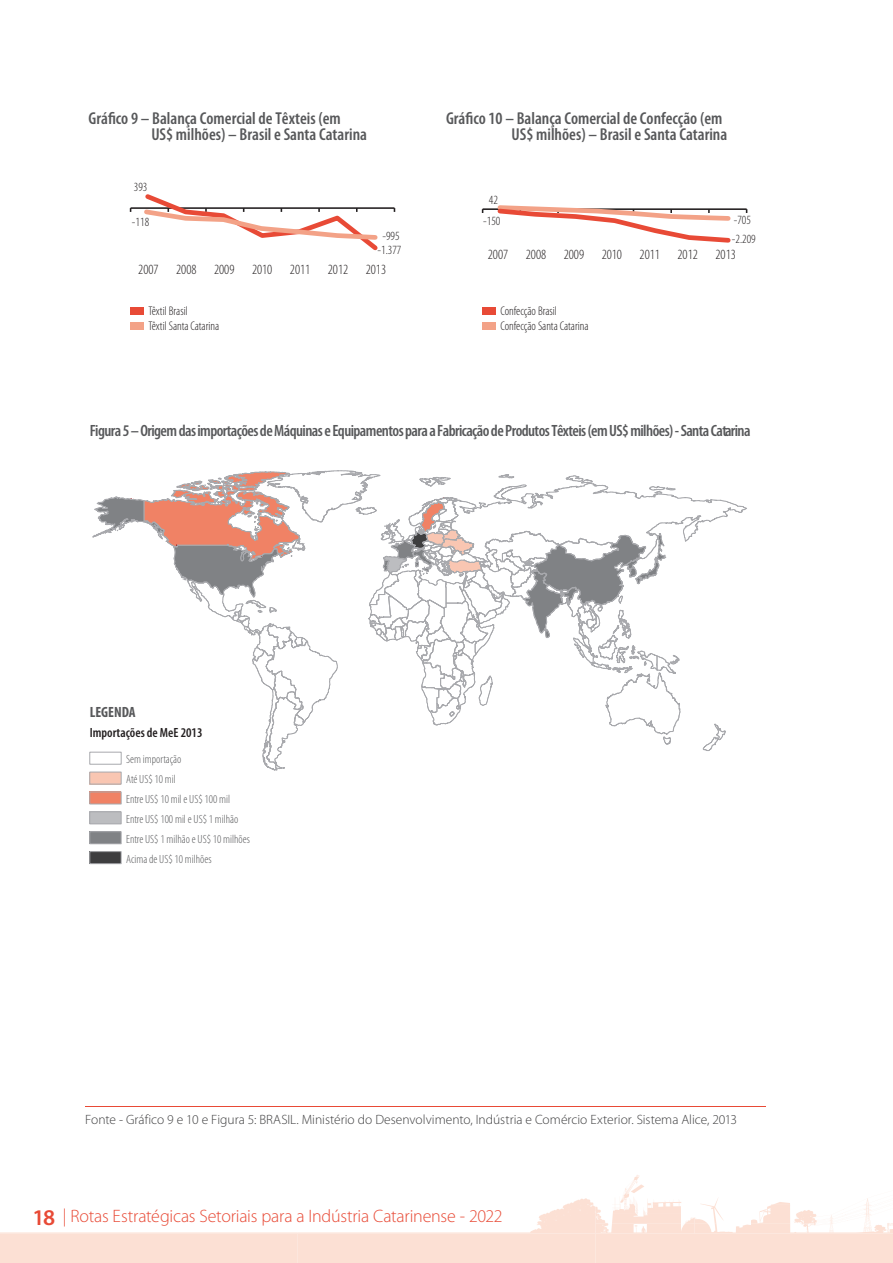
<style>
.page{position:relative;width:893px;height:1263px;background:#fff}
.page>*{position:absolute;margin:0;border:0;box-sizing:border-box;transform-origin:0 0}
.t1{font:300 18px "Myriad Pro";letter-spacing:-.015em;color:#e84a36}
.t2{font:600 condensed 17.25px/15.8px "Myriad Pro";color:#57585a}
.t3{font:600 condensed 16.35px "Myriad Pro";letter-spacing:-.035em;color:#57585a}
.t4{font:700 condensed 14.85px "Myriad Pro";color:#57585a}
.t5{font:300 condensed 14.1px "Myriad Pro";color:#231f20}
.t6{font:300 13.5px "Myriad Pro";color:#3e3e3f}
.t7{font:600 condensed 13.35px "Myriad Pro";color:#231f20}
.t8{font:300 condensed 12.6px/15px "Myriad Pro";color:#231f20}
.t9{font:300 condensed 11.85px/20.1px "Myriad Pro";color:#57585a}
.s1{font-weight:600;font-size:22.5px}
</style>
<div class="page">
<svg style="left:0;top:1188px;width:893px;height:75px"></svg>
<div style="left:131px;top:307px;width:13px;height:8px;background:#e84a36"></div>
<div style="left:131px;top:322px;width:13px;height:7px;background:#f3a287"></div>
<hr style="left:131px;top:207px;width:263px;height:2px;background:#231f20">
<svg style="left:141px;top:194px;width:241px;height:57px"></svg>
<div style="left:483px;top:308px;width:13px;height:7px;background:#e84a36"></div>
<div style="left:483px;top:322px;width:13px;height:7px;background:#f3a287"></div>
<hr style="left:483px;top:208px;width:264px;height:2px;background:#231f20">
<svg style="left:495px;top:205px;width:238px;height:38px"></svg>
<hr style="left:85px;top:1106px;width:680px;height:1px;background:#e84a36">
<svg style="left:92px;top:470px;width:655px;height:301px"></svg>
<div style="left:89px;top:752px;width:33px;height:12px;border:1px solid #a8a9ad"></div>
<div style="left:90px;top:772px;width:31px;height:12px;background:#f9c6b2"></div>
<div style="left:89px;top:772px;width:33px;height:12px;border:1px solid #a8a9ad"></div>
<div style="left:90px;top:792px;width:31px;height:12px;background:#f08265"></div>
<div style="left:89px;top:791px;width:33px;height:13px;border:1px solid #a8a9ad"></div>
<div style="left:90px;top:812px;width:31px;height:12px;background:#bcbdc0"></div>
<div style="left:89px;top:811px;width:33px;height:13px;border:1px solid #a8a9ad"></div>
<div style="left:90px;top:832px;width:31px;height:12px;background:#808285"></div>
<div style="left:89px;top:831px;width:33px;height:13px;border:1px solid #a8a9ad"></div>
<div style="left:90px;top:852px;width:31px;height:12px;background:#3e3e3f"></div>
<div style="left:89px;top:851px;width:33px;height:13px;border:1px solid #a8a9ad"></div>
<p class="t2" style="left:151px;top:111px;width:217px;text-indent:-63px">Gráfico 9 – Balança Comercial de Têxteis (em<br>US$ milhões) – Brasil e Santa Catarina</p>
<p class="t8" style="left:134px;top:180px;width:15px">393</p>
<p class="t8" style="left:132px;top:215px;width:19px">-118</p>
<p class="t8" style="left:382px;top:228px;width:19px">-995</p>
<p class="t8" style="left:377px;top:243px;width:25px">-1.377</p>
<p class="t5" style="left:138px;top:262px;width:249px">2007 2008 2009 2010 2011 2012 2013</p>
<p class="t8" style="left:149px;top:303px;width:72px">Têxtil Brasil<br>Têxtil Santa Catarina</p>
<p class="t2" style="left:446px;top:111px;width:283px;text-align:right">Gráfico 10 – Balança Comercial de Confecção (em<br>US$ milhões) – Brasil e Santa Catarina</p>
<p class="t8" style="left:483px;top:189px;width:19px;line-height:21.1px;text-align:center">42 -150</p>
<p class="t8" style="left:734px;top:213px;width:19px">-705</p>
<p class="t8" style="left:732px;top:232px;width:25px">-2.209</p>
<p class="t5" style="left:488px;top:246px;width:249px">2007 2008 2009 2010 2011 2012 2013</p>
<p class="t8" style="left:501px;top:303px;width:90px">Confecção Brasil<br>Confecção Santa Catarina</p>
<p class="t3" style="left:90px;top:422px;width:662px">Figura 5 –Origem das importações de Máquinas e Equipamentos para a Fabricação de Produtos Têxteis(em US$ milhões) - Santa Catarina</p>
<p class="t4" style="left:90px;top:703px;width:47px">LEGENDA</p>
<p class="t9" style="left:126px;top:749px;width:125px">Sem importação<br>Até US$ 10 mil<br>Entre US$ 10 mil e US$ 100 mil<br>Entre US$ 100 mil e US$ 1 milhão<br>Entre US$ 1 milhão e US$ 10 milhões<br>Acima de US$ 10 milhões</p>
<p class="t7" style="left:90px;top:725px;width:114px">Importações de MeE 2013</p>
<p class="t6" style="left:85px;top:1112px;width:653px">Fonte - Gráfico 9 e 10 e Figura 5: BRASIL. Ministério do Desenvolvimento, Indústria e Comércio Exterior. Sistema Alice, 2013</p>
<p class="t1" style="left:32px;top:1205px;width:472px"><span class="s1">18</span> | Rotas Estratégicas Setoriais para a Indústria Catarinense - 2022</p>
</div>
